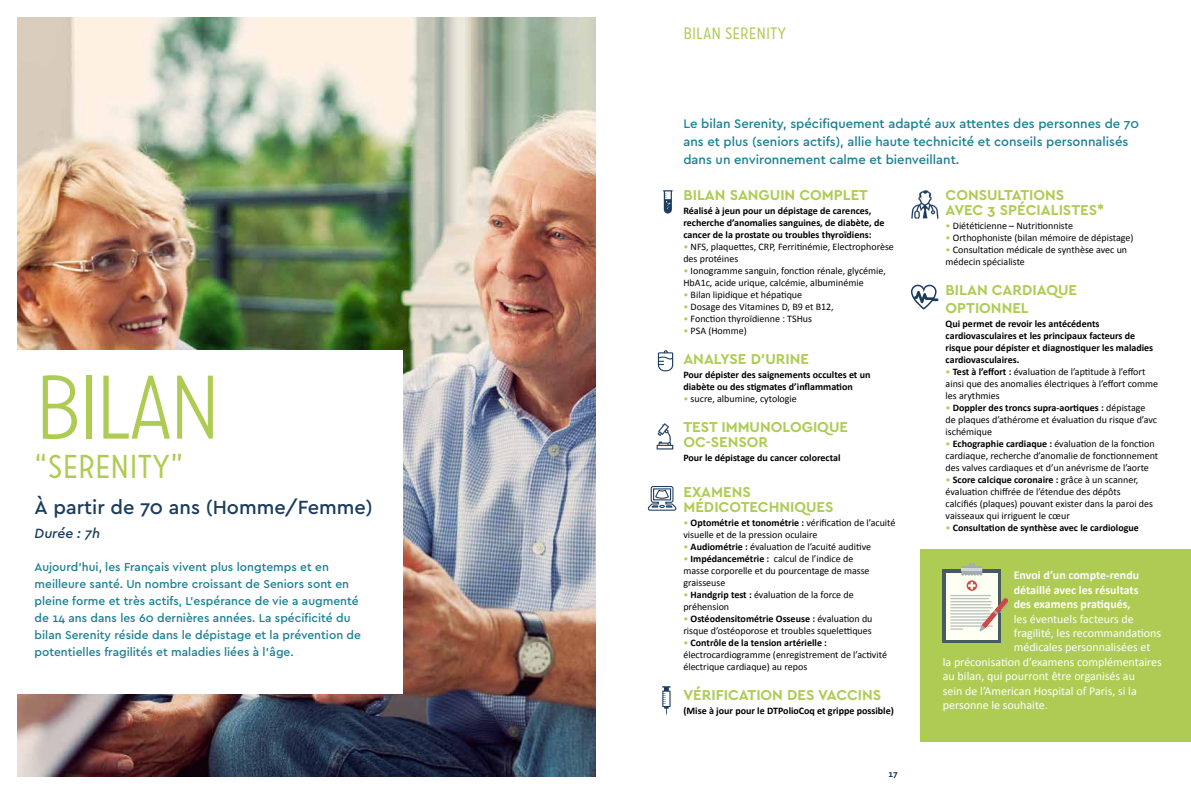
<style>
.page{position:relative;width:1191px;height:794px;background:#fff}
.page>*{position:absolute;margin:0;border:0;box-sizing:border-box;transform-origin:0 0}
.t1{font:200 90px "Carrosserie";letter-spacing:-.05em;color:#aecc53}
.t2{font:300 33px "Carrosserie";color:#aecc53}
.t3{font:500 20px "Cera Pro";color:#1c3d5f}
.t4{font:300 16.5px "Carrosserie";color:#aecc53}
.t5{font:700 15px/15px "Cera Pro";color:#aecc53}
.t6{font:italic 500 14px "Cera Pro";color:#1c3d5f}
.t7{font:500 13px/18px "Cera Pro";color:#1a8093}
.t8{font:500 12px/17px "Cera Pro";color:#1a8093}
.t9{font:12px "Calibri";color:#fff}
.t10{font:700 12px/14.4px "Calibri";color:#fff;text-align:justify}
.t11{font:10px/12px "Calibri";color:#000}
.t12{font:700 10px/12px "Calibri";color:#000}
.t13{font:700 9px "Cera Pro";color:#1c3d5f}
.s1{color:#aecc53}
.s2{font-weight:700}
.s3{font-weight:400;color:#aecc53}
</style>
<div class="page">
<img style="left:17px;top:17px;width:578px;height:760px">
<div style="left:8px;top:350px;width:395px;height:343px;background:#fff"></div>
<div style="left:920px;top:549px;width:271px;height:192px;background:#aecc53"></div>
<svg style="left:943px;top:569px;width:58px;height:74px"></svg>
<svg style="left:946px;top:572px;width:51px;height:67px;background:#f7f8ec"></svg>
<svg style="left:961px;top:563px;width:21px;height:13px"></svg>
<hr style="left:961px;top:568px;width:21px;height:2px;background:#d1d6d9">
<svg style="left:966px;top:580px;width:11px;height:11px"></svg>
<svg style="left:968px;top:582px;width:7px;height:7px"></svg>
<hr style="left:950px;top:595px;width:41px;height:1px;background:#bac2c4">
<hr style="left:950px;top:598px;width:39px;height:1px;background:#bac2c4">
<hr style="left:950px;top:601px;width:42px;height:1px;background:#bac2c4">
<hr style="left:950px;top:604px;width:41px;height:1px;background:#bac2c4">
<hr style="left:950px;top:607px;width:42px;height:1px;background:#bac2c4">
<hr style="left:950px;top:610px;width:39px;height:1px;background:#bac2c4">
<hr style="left:950px;top:613px;width:43px;height:1px;background:#bac2c4">
<hr style="left:950px;top:616px;width:42px;height:1px;background:#bac2c4">
<hr style="left:950px;top:619px;width:39px;height:1px;background:#bac2c4">
<hr style="left:950px;top:622px;width:39px;height:1px;background:#bac2c4">
<hr style="left:950px;top:625px;width:43px;height:1px;background:#bac2c4">
<svg style="left:950px;top:628px;width:13px;height:2px"></svg>
<svg style="left:979px;top:598px;width:29px;height:33px"></svg>
<svg style="left:647px;top:486px;width:30px;height:25px"></svg>
<svg style="left:658px;top:350px;width:15px;height:21px"></svg>
<svg style="left:656px;top:423px;width:17px;height:26px"></svg>
<svg style="left:911px;top:190px;width:27px;height:29px"></svg>
<svg style="left:911px;top:284px;width:28px;height:26px"></svg>
<svg style="left:662px;top:686px;width:9px;height:29px"></svg>
<svg style="left:663px;top:190px;width:9px;height:23px"></svg>
<h1 class="t1" style="left:35px;top:354px;width:188px">BILAN</h1>
<h2 class="t2" style="left:35px;top:446px;width:150px">“SERENITY”</h2>
<h3 class="t3" style="left:35px;top:494px;width:340px">À partir de 70 ans (Homme/Femme)</h3>
<h3 class="t6" style="left:35px;top:524px;width:67px">Durée : 7h</h3>
<p class="t8" style="left:35px;top:558px;width:328px">Aujourd’hui, les Français vivent plus longtemps et en meilleure santé. Un nombre croissant de Seniors sont en pleine forme et très actifs, L’espérance de vie a augmenté de 14 ans dans les 60 dernières années. La spécificité du bilan Serenity réside dans le dépistage et la prévention de potentielles fragilités et maladies liées à l’âge.</p>
<h3 class="t4" style="left:683px;top:24px;width:104px">BILAN SERENITY</h3>
<h3 class="t7" style="left:683px;top:114px;width:457px">Le bilan Serenity, spécifiquement adapté aux attentes des personnes de 70 ans et plus (seniors actifs), allie haute technicité et conseils personnalisés dans un environnement calme et bienveillant.</h3>
<h3 class="t5" style="left:683px;top:187px;width:186px">BILAN SANGUIN COMPLET</h3>
<p class="t12" style="left:683px;top:204px;width:203px">Réalisé à jeun pour un dépistage de carences, recherche d’anomalies sanguines, de diabète, de cancer de la prostate ou troubles thyroïdiens:</p>
<p class="t11" style="left:683px;top:240px;width:212px"><span class="s1">•</span> NFS, plaquettes, CRP, Ferritinémie, Electrophorèse des protéines</p>
<p class="t11" style="left:683px;top:264px;width:204px"><span class="s1">•</span> Ionogramme sanguin, fonction rénale, glycémie,<br>HbA1c, acide urique, calcémie, albuminémie</p>
<p class="t11" style="left:683px;top:288px;width:120px"><span class="s1">•</span> Bilan lipidique et hépatique</p>
<p class="t11" style="left:683px;top:300px;width:152px"><span class="s1">•</span> Dosage des Vitamines D, B9 et B12,</p>
<p class="t11" style="left:683px;top:312px;width:130px"><span class="s1">•</span> Fonction thyroïdienne : TSHus</p>
<p class="t11" style="left:683px;top:324px;width:65px"><span class="s1">•</span> PSA (Homme)</p>
<h3 class="t5" style="left:683px;top:351px;width:127px">ANALYSE D’URINE</h3>
<p class="t12" style="left:683px;top:368px;width:188px">Pour dépister des saignements occultes et un diabète ou des stigmates d’inflammation</p>
<p class="t11" style="left:683px;top:392px;width:115px"><span class="s1">•</span> sucre, albumine, cytologie</p>
<h3 class="t5" style="left:683px;top:419px;width:166px">TEST IMMUNOLOGIQUE<br>OC-SENSOR</h3>
<p class="t12" style="left:683px;top:451px;width:159px">Pour le dépistage du cancer colorectal</p>
<h3 class="t5" style="left:683px;top:484px;width:152px">EXAMENS<br>MÉDICOTECHNIQUES</h3>
<p class="t11" style="left:683px;top:516px;width:214px"><span class="s1">•</span> <span class="s2">Optométrie et tonométrie :</span> vérification de l’acuité visuelle et de la pression oculaire</p>
<p class="t11" style="left:683px;top:540px;width:189px"><span class="s1">•</span> <span class="s2">Audiométrie :</span> évaluation de l’acuité auditive</p>
<p class="t11" style="left:683px;top:552px;width:188px"><span class="s1">•</span> <span class="s2">Impédancemétrie :</span> calcul de l’indice de masse corporelle et du pourcentage de masse graisseuse</p>
<p class="t11" style="left:683px;top:588px;width:172px"><span class="s1">•</span> <span class="s2">Handgrip test :</span> évaluation de la force de préhension</p>
<p class="t11" style="left:683px;top:612px;width:191px"><span class="s1">•</span> <span class="s2">Ostéodensitométrie Osseuse :</span> évaluation du risque d’ostéoporose et troubles squelettiques</p>
<p class="t11" style="left:683px;top:636px;width:205px"><span class="s1">•</span> <span class="s2">Contrôle de la tension artérielle : </span>électrocardiogramme (enregistrement de l’activité électrique cardiaque) au repos</p>
<h3 class="t5" style="left:683px;top:687px;width:199px">VÉRIFICATION DES VACCINS</h3>
<p class="t12" style="left:683px;top:704px;width:212px">(Mise à jour pour le DTPolioCoq et grippe possible)</p>
<p class="t13" style="left:888px;top:768px;width:11px">17</p>
<h3 class="t5" style="left:945px;top:187px;width:160px">CONSULTATIONS<br>AVEC 3 SPÉCIALISTES*</h3>
<p class="t11" style="left:945px;top:219px;width:129px"><span class="s1">•</span> Diététicienne – Nutritionniste</p>
<p class="t11" style="left:945px;top:231px;width:189px"><span class="s1">•</span> Orthophoniste (bilan mémoire de dépistage)</p>
<p class="t11" style="left:945px;top:243px;width:183px"><span class="s1">•</span> Consultation médicale de synthèse avec un médecin spécialiste</p>
<h3 class="t5" style="left:945px;top:280px;width:133px;line-height:18px">BILAN CARDIAQUE<br>OPTIONNEL</h3>
<p class="t12" style="left:945px;top:317px;width:209px">Qui permet de revoir les antécédents cardiovasculaires et les principaux facteurs de risque pour dépister et diagnostiquer les maladies cardiovasculaires.</p>
<p class="t11" style="left:945px;top:365px;width:214px"><span class="s1">•</span> <span class="s2">Test à l’effort :</span> évaluation de l’aptitude à l’effort ainsi que des anomalies électriques à l’effort comme les arythmies</p>
<p class="t11" style="left:945px;top:401px;width:213px"><span class="s1">•</span> <span class="s2">Doppler des troncs supra-aortiques :</span> dépistage de plaques d’athérome et évaluation du risque d’avc ischémique</p>
<p class="t11" style="left:945px;top:437px;width:214px"><span class="s1">•</span> <span class="s2">Echographie cardiaque :</span> évaluation de la fonction cardiaque, recherche d’anomalie de fonctionnement des valves cardiaques et d’un anévrisme de l’aorte</p>
<p class="t11" style="left:945px;top:473px;width:209px"><span class="s1">•</span> <span class="s2">Score calcique coronaire :</span> grâce à un scanner, évaluation chiffrée de l’étendue des dépôts calcifiés (plaques) pouvant exister dans la paroi des vaisseaux qui irriguent le cœur</p>
<p class="t12" style="left:945px;top:521px;width:195px"><span class="s3">•</span> Consultation de synthèse avec le cardiologue</p>
<p class="t10" style="left:1013px;top:567px;width:127px">Envoi d’un compte-rendu détaillé avec les résultats des examens pratiqués,</p>
<p class="t9" style="left:1013px;top:611px;width:122px">les éventuels facteurs de</p>
<p class="t9" style="left:1013px;top:625px;width:149px">fragilité, les recommandations</p>
<p class="t9" style="left:1013px;top:640px;width:138px">médicales personnalisées et</p>
<p class="t9" style="left:943px;top:654px;width:220px">la préconisation d’examens complémentaires</p>
<p class="t9" style="left:943px;top:669px;width:194px">au bilan, qui pourront être organisés au</p>
<p class="t9" style="left:943px;top:683px;width:195px">sein de l’American Hospital of Paris, si la</p>
<p class="t9" style="left:943px;top:697px;width:107px">personne le souhaite.</p>
</div>
